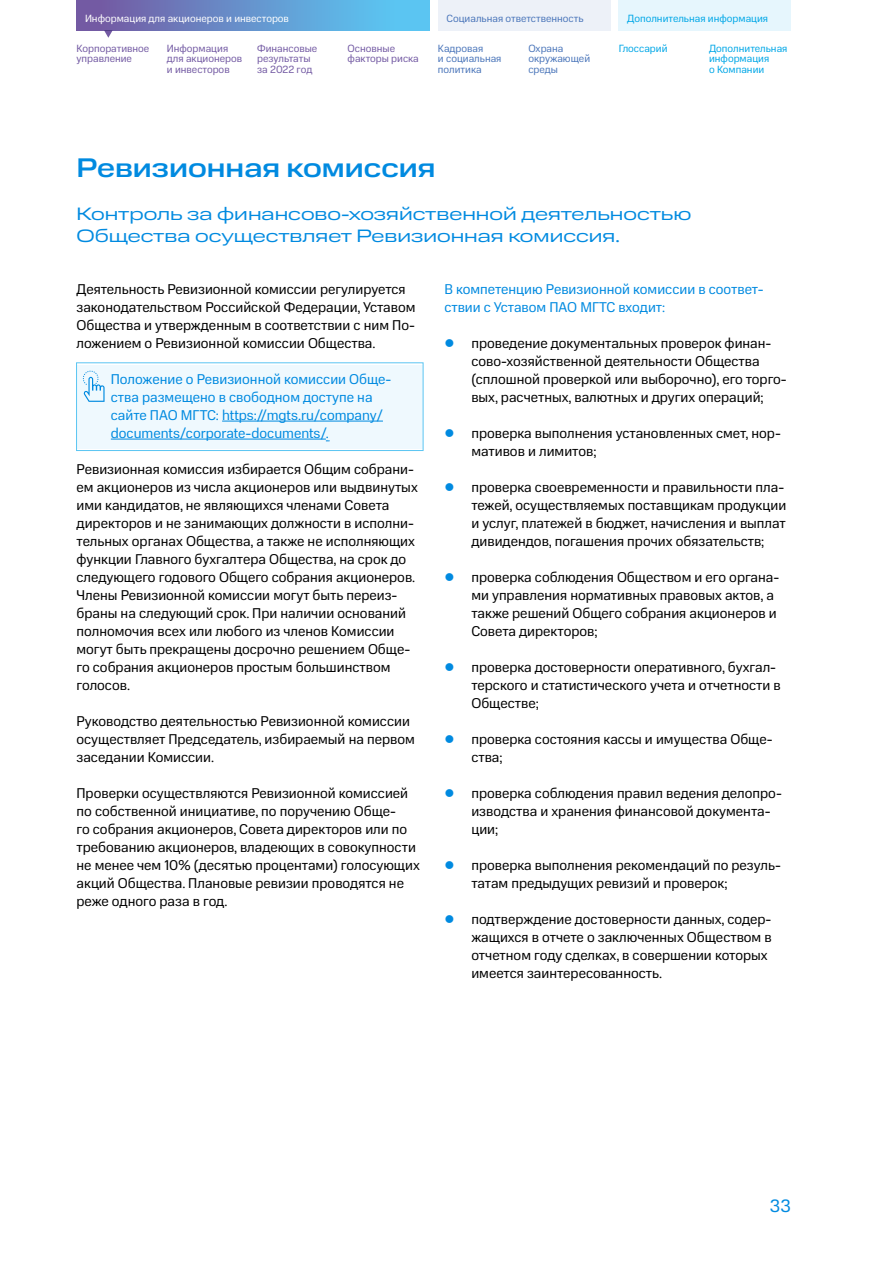
<style>
.page{position:relative;width:893px;height:1263px;background:#fff}
.page>*{position:absolute;margin:0;border:0;box-sizing:border-box;transform-origin:0 0}
.t1{font:500 27px "MTS Wide";color:#008ae0}
.t2{font:18px/21.6px "MTS Extended";color:#008ae0}
.t3{font:18px "MTS Compact";color:#008ae0}
.t4{font:14.25px/18px "MTS Compact";color:#000}
.t5{font:14.25px/18px "MTS Compact";color:#008ae0}
.t6{font:10.5px/10.5px "MTS Compact";color:#735aa3}
.t7{font:10.5px/10.5px "MTS Compact";color:#4b76ba}
.t8{font:10.5px/10.5px "MTS Compact";color:#00a7e7}
.t9{font:10.5px "MTS Compact";color:#fff}
</style>
<div class="page">
<svg style="left:104px;top:31px;width:8px;height:7px"></svg>
<div style="left:77px;top:365px;width:346px;height:83px;background:#eff9fe"></div>
<div style="left:76px;top:362px;width:347px;height:89px;border:1px solid #5bc5f2"></div>
<hr style="left:222px;top:421px;width:161px;height:1px;background:#008ae0">
<hr style="left:111px;top:439px;width:215px;height:1px;background:#008ae0">
<svg style="left:83px;top:371px;width:22px;height:31px"></svg>
<div style="left:438px;top:0;width:172px;height:31px;background:#edf1f8"></div>
<div style="left:619px;top:0;width:172px;height:31px;background:#e6f6fd"></div>
<div style="left:77px;top:0;width:352px;height:31px;background:linear-gradient(to right,#74559f,#58d0fa)"></div>
<p class="t9" style="left:85px;top:13px;width:205px">Информация для акционеров и инвесторов</p>
<p class="t7" style="left:446px;top:13px;width:139px">Социальная ответственность</p>
<p class="t8" style="left:627px;top:13px;width:142px">Дополнительная информация</p>
<p class="t6" style="left:77px;top:43px;width:74px">Корпоративное управление</p>
<p class="t6" style="left:167px;top:43px;width:77px">Информация для акционеров и инвесторов</p>
<p class="t6" style="left:257px;top:43px;width:62px">Финансовые результаты за 2022 год</p>
<p class="t6" style="left:348px;top:43px;width:73px">Основные факторы риска</p>
<p class="t7" style="left:438px;top:43px;width:65px">Кадровая<br>и социальная политика</p>
<p class="t7" style="left:528px;top:43px;width:63px">Охрана окружающей среды</p>
<p class="t8" style="left:619px;top:43px;width:50px">Глоссарий</p>
<p class="t8" style="left:709px;top:43px;width:80px">Дополнительная информация<br>о Компании</p>
<h1 class="t1" style="left:77px;top:152px;width:361px">Ревизионная комиссия</h1>
<p class="t2" style="left:77px;top:203px;width:616px">Контроль за финансово-хозяйственной деятельностью<br>Общества осуществляет Ревизионная комиссия.</p>
<p class="t4" style="left:77px;top:280px;width:341px">Деятельность Ревизионной комиссии регулируется законодательством Российской Федерации, Уставом Общества и утвержденным в соответствии с ним По&shy;ложением о Ревизионной комиссии Общества.</p>
<p class="t5" style="left:111px;top:370px;width:282px">Положение о Ревизионной комиссии Обще&shy;ства размещено в свободном доступе на сайте ПАО МГТС: https://mgts.ru/company/ documents/corporate-documents/.</p>
<p class="t4" style="left:77px;top:460px;width:343px">Ревизионная комиссия избирается Общим собрани&shy;ем акционеров из числа акционеров или выдвинутых ими кандидатов, не являющихся членами Совета директоров и не занимающих должности в исполни&shy;тельных органах Общества, а также не исполняющих функции Главного бухгалтера Общества, на срок до следующего годового Общего собрания акционеров.<br>Члены Ревизионной комиссии могут быть переиз&shy;браны на следующий срок. При наличии оснований полномочия всех или любого из членов Комиссии могут быть прекращены досрочно решением Обще&shy;го собрания акционеров простым большинством голосов.</p>
<p class="t4" style="left:77px;top:712px;width:340px">Руководство деятельностью Ревизионной комиссии осуществляет Председатель, избираемый на первом заседании Комиссии.</p>
<p class="t4" style="left:77px;top:784px;width:345px">Проверки осуществляются Ревизионной комиссией по собственной инициативе, по поручению Обще-<br>го собрания акционеров, Совета директоров или по требованию акционеров, владеющих в совокупности не менее чем 10% (десятью процентами) голосующих акций Общества. Плановые ревизии проводятся не реже одного раза в год.</p>
<p class="t5" style="left:444px;top:280px;width:321px">В компетенцию Ревизионной комиссии в соответ&shy;ствии с Уставом ПАО МГТС входит:</p>
<p class="t4" style="left:471px;top:334px;width:317px">проведение документальных проверок финан&shy;сово-хозяйственной деятельности Общества (сплошной проверкой или выборочно), его торго&shy;вых, расчетных, валютных и других операций;</p>
<p class="t4" style="left:471px;top:424px;width:311px">проверка выполнения установленных смет, нор&shy;мативов и лимитов;</p>
<p class="t4" style="left:471px;top:478px;width:316px">проверка своевременности и правильности пла&shy;тежей, осуществляемых поставщикам продукции и услуг, платежей в бюджет, начисления и выплат дивидендов, погашения прочих обязательств;</p>
<p class="t4" style="left:471px;top:568px;width:309px">проверка соблюдения Обществом и его органа&shy;ми управления нормативных правовых актов, а также решений Общего собрания акционеров и Совета директоров;</p>
<p class="t4" style="left:471px;top:658px;width:311px">проверка достоверности оперативного, бухгал&shy;терского и статистического учета и отчетности в<br>Обществе;</p>
<p class="t4" style="left:471px;top:730px;width:303px">проверка состояния кассы и имущества Обще&shy;ства;</p>
<p class="t4" style="left:471px;top:784px;width:312px">проверка соблюдения правил ведения делопро&shy;изводства и хранения финансовой документа&shy;ции;</p>
<p class="t4" style="left:471px;top:856px;width:311px">проверка выполнения рекомендаций по резуль&shy;татам предыдущих ревизий и проверок;</p>
<p class="t4" style="left:471px;top:910px;width:302px">подтверждение достоверности данных, содер&shy;жащихся в отчете о заключенных Обществом в отчетном году сделках, в совершении которых имеется заинтересованность.</p>
<p class="t3" style="left:770px;top:1196px;width:22px">33</p>
</div>
